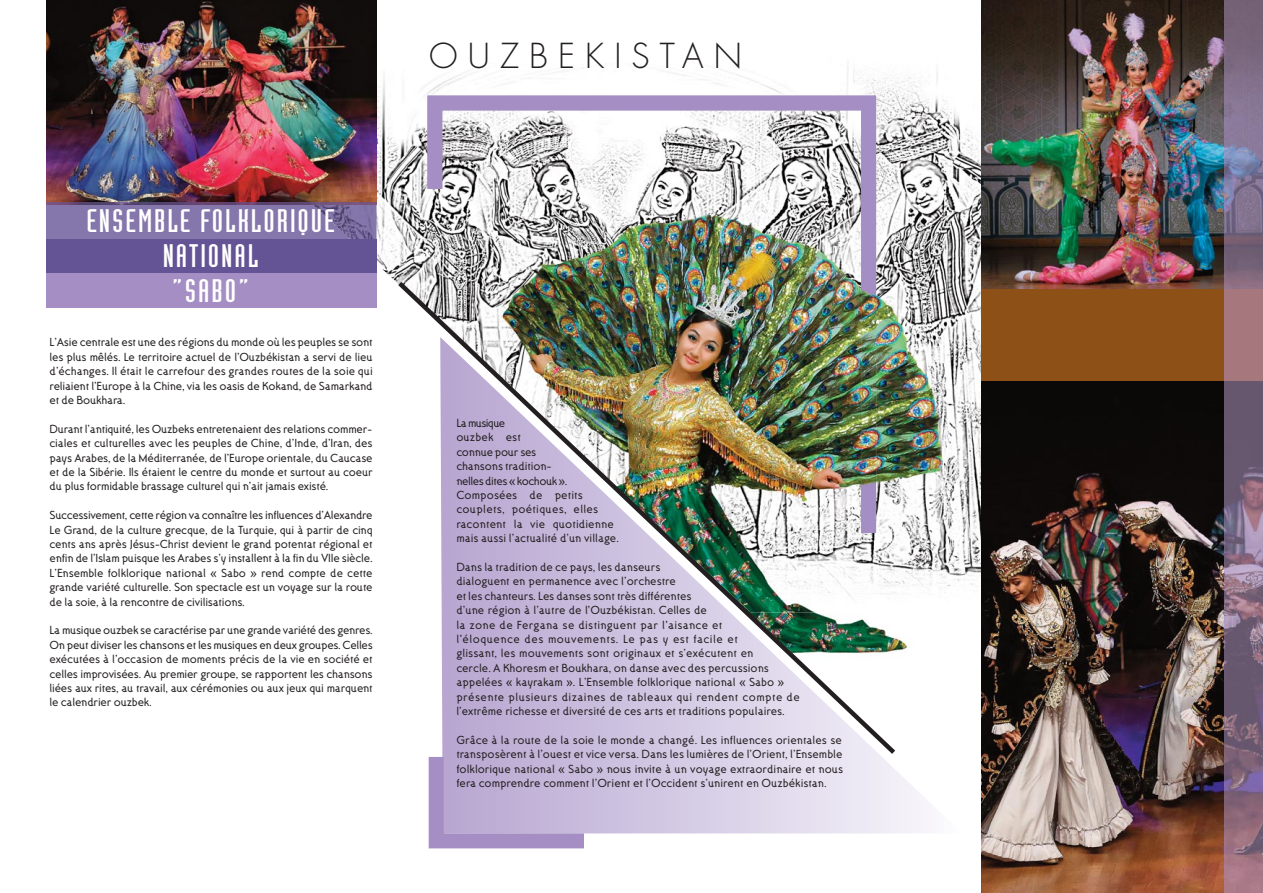
<style>
.page{position:relative;width:1263px;height:893px;background:#fff}
.page>*{position:absolute;margin:0;border:0;box-sizing:border-box;transform-origin:0 0}
.t1{font:300 33.45px "Futura";letter-spacing:.3em;color:#231f20}
.t2{font:31.95px/35px "Industria Solid";letter-spacing:.05em;color:#fff;text-align:center;scale:1.2 1}
.t3{font:12px/14.4px "Ottomat";color:#231f20;text-align:justify}
</style>
<div class="page">
<img style="left:187px;top:24px;width:795px;height:588px">
<svg style="left:428px;top:759px;width:171px;height:90px;background:#bcacd3"></svg>
<img style="left:408px;top:68px;width:548px;height:544px">
<img style="left:427px;top:95px;width:449px;height:182px">
<div style="left:982px;top:0;width:281px;height:893px;background:#8d5016"></div>
<img style="left:982px;top:382px;width:243px;height:511px">
<img style="left:46px;top:0;width:331px;height:204px">
<div style="left:46px;top:204px;width:267px;height:36px;background:#8576ab"></div>
<img style="left:313px;top:204px;width:63px;height:36px">
<img style="left:46px;top:202px;width:330px;height:2px">
<div style="left:46px;top:240px;width:330px;height:34px;background:#645395"></div>
<div style="left:46px;top:273px;width:330px;height:34px;background:#a58ec3"></div>
<img style="left:982px;top:0;width:243px;height:289px">
<div style="left:1225px;top:289px;width:38px;height:93px;background:#a6787d"></div>
<img style="left:1225px;top:382px;width:38px;height:511px">
<img style="left:1225px;top:0;width:38px;height:289px">
<img style="left:393px;top:277px;width:507px;height:482px">
<h2 class="t2" style="left:86px;top:205px;width:208px">ENSEMBLE FOLKLORIQUE<br>NATIONAL<br>“SABO“</h2>
<p class="t3" style="left:50px;top:336px;width:325px">L’Asie centrale est une des régions du monde où les peuples se sont les plus mêlés. Le territoire actuel de l’Ouzbékistan a servi de lieu d’échanges. Il était le carrefour des grandes routes de la soie qui reliaient l’Europe à la Chine, via les oasis de Kokand, de Samarkand et de Boukhara.</p>
<p class="t3" style="left:50px;top:423px;width:325px">Durant l’antiquité, les Ouzbeks entretenaient des relations commer&shy;ciales et culturelles avec les peuples de Chine, d’Inde, d’Iran, des pays Arabes, de la Méditerranée, de l’Europe orientale, du Caucase et de la Sibérie. Ils étaient le centre du monde et surtout au coeur du plus formidable brassage culturel qui n’ait jamais existé.</p>
<p class="t3" style="left:50px;top:509px;width:325px">Successivement, cette région va connaître les influences d’Alexandre Le Grand, de la culture grecque, de la Turquie, qui à partir de cinq cents ans après Jésus-Christ devient le grand potentat régional et enfin de l’Islam puisque les Arabes s’y installent à la fin du VIIe siècle.<br>L’Ensemble folklorique national « Sabo » rend compte de cette grande variété culturelle. Son spectacle est un voyage sur la route de la soie, à la rencontre de civilisations.</p>
<p class="t3" style="left:50px;top:624px;width:325px">La musique ouzbek se caractérise par une grande variété des genres.<br>On peut diviser les chansons et les musiques en deux groupes. Celles exécutées à l’occasion de moments précis de la vie en société et celles improvisées. Au premier groupe, se rapportent les chansons liées aux rites, au travail, aux cérémonies ou aux jeux qui marquent le calendrier ouzbek.</p>
<h1 class="t1" style="left:429px;top:40px;width:314px">OUZBEKISTAN</h1>
<p class="t3" style="left:456px;top:417px;width:164px;text-align:left">La musique<br>ouzbek est<br>connue pour ses<br>chansons tradition-<br>nelles dites « kochouk ».<br>Composées de petits couplets, poétiques, elles racontent la vie quotidienne mais aussi l’actualité d’un village.</p>
<p class="t3" style="left:456px;top:561px;width:345px;text-align:left">Dans la tradition de ce pays, les danseurs<br>dialoguent en permanence avec l’orchestre<br>et les chanteurs. Les danses sont très différentes<br>d’une région à l’autre de l'Ouzbékistan. Celles de<br>la zone de Fergana se distinguent par l'aisance et<br>l'éloquence des mouvements. Le pas y est facile et<br>glissant, les mouvements sont originaux et s’exécutent en<br>cercle. A Khoresm et Boukhara, on danse avec des percussions appelées « kayrakam ». L’Ensemble folklorique national « Sabo » présente plusieurs dizaines de tableaux qui rendent compte de l’extrême richesse et diversité de ces arts et traditions populaires.</p>
<p class="t3" style="left:456px;top:734px;width:388px">Grâce à la route de la soie le monde a changé. Les influences orientales se transposèrent à l’ouest et vice versa. Dans les lumières de l’Orient, l’Ensemble folklorique national « Sabo » nous invite à un voyage extraordinaire et nous fera comprendre comment l’Orient et l’Occident s’unirent en Ouzbékistan.</p>
</div>
